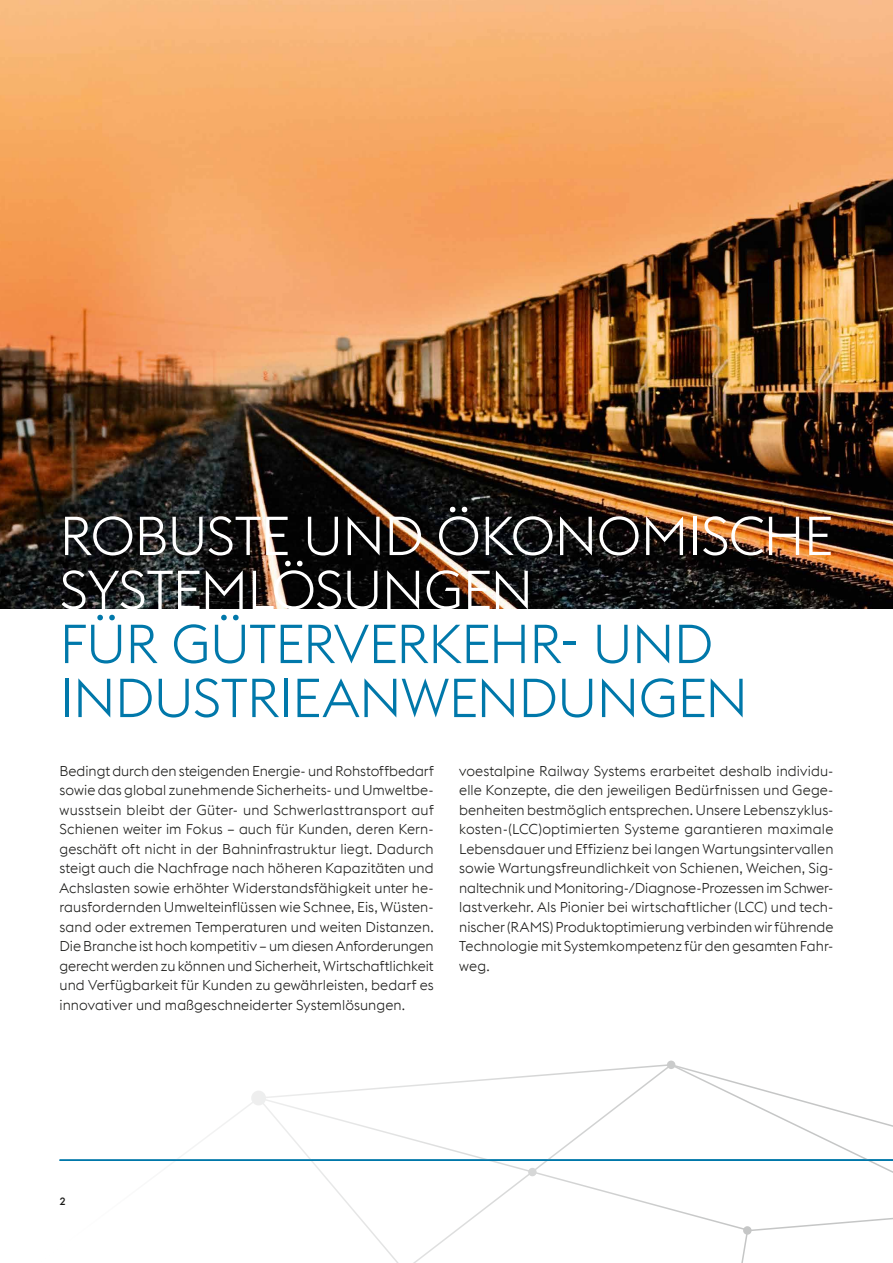
<style>
.page{position:relative;width:893px;height:1263px;background:#fff}
.page>*{position:absolute;margin:0;border:0;box-sizing:border-box;transform-origin:0 0}
.t1{font:300 54px/54px "voestalpine";letter-spacing:-.015em;color:#0078aa}
.t2{font:300 54px/54px "voestalpine";letter-spacing:-.015em;color:#fff}
.t3{font:300 14.25px/19.5px "voestalpine";letter-spacing:.005em;color:#1a1a18;text-align:justify}
.t4{font:500 10.5px "voestalpine";color:#1a1a18}
</style>
<div class="page">
<svg style="left:261px;top:1064px;width:632px;height:168px"></svg>
<div style="left:251px;top:1090px;width:15px;height:15px;background:#eee;border-radius:50%"></div>
<div style="left:743px;top:1226px;width:9px;height:9px;background:#c5c6c6;border-radius:50%"></div>
<div style="left:667px;top:1060px;width:8px;height:9px;background:#c5c6c6;border-radius:50%"></div>
<div style="left:528px;top:1168px;width:9px;height:8px;background:#d6d7d7;border-radius:50%"></div>
<img style="left:0;top:0;width:893px;height:608px">
<hr style="left:60px;top:1159px;width:833px;height:2px;background:#0078aa">
<h1 class="t2" style="left:60px;top:509px;width:775px">ROBUSTE UND ÖKONOMISCHE<br>SYSTEMLÖSUNGEN</h1>
<h1 class="t1" style="left:60px;top:617px;width:690px">FÜR GÜTERVERKEHR- UND<br>INDUSTRIEANWENDUNGEN</h1>
<p class="t3" style="left:60px;top:761px;width:376px">Bedingt durch den steigenden Energie- und Rohstoffbedarf sowie das global zunehmende Sicherheits- und Umweltbe&shy;wusstsein bleibt der Güter- und Schwerlasttransport auf Schienen weiter im Fokus – auch für Kunden, deren Kern&shy;geschäft oft nicht in der Bahninfrastruktur liegt. Dadurch steigt auch die Nachfrage nach höheren Kapazitäten und Achslasten sowie erhöhter Widerstandsfähigkeit unter he&shy;rausfordernden Umwelteinflüssen wie Schnee, Eis, Wüsten&shy;sand oder extremen Temperaturen und weiten Distanzen.<br>Die Branche ist hoch kompetitiv – um diesen Anforderungen gerecht werden zu können und Sicherheit, Wirtschaftlichkeit und Verfügbarkeit für Kunden zu gewährleisten, bedarf es innovativer und maßgeschneiderter Systemlösungen.</p>
<p class="t3" style="left:459px;top:761px;width:376px">voestalpine Railway Systems erarbeitet deshalb individu&shy;elle Konzepte, die den jeweiligen Bedürfnissen und Gege&shy;benheiten bestmöglich entsprechen. Unsere Lebenszyklus&shy;kosten-(LCC)optimierten Systeme garantieren maximale Lebensdauer und Effizienz bei langen Wartungsintervallen sowie Wartungsfreundlichkeit von Schienen, Weichen, Sig&shy;naltechnik und Monitoring-/Diagnose-Prozessen im Schwer&shy;lastverkehr. Als Pionier bei wirtschaftlicher (LCC) und tech&shy;nischer (RAMS) Produktoptimierung verbinden wir führende Technologie mit Systemkompetenz für den gesamten Fahr&shy;weg.</p>
<p class="t4" style="left:60px;top:1194px;width:8px">2</p>
</div>
